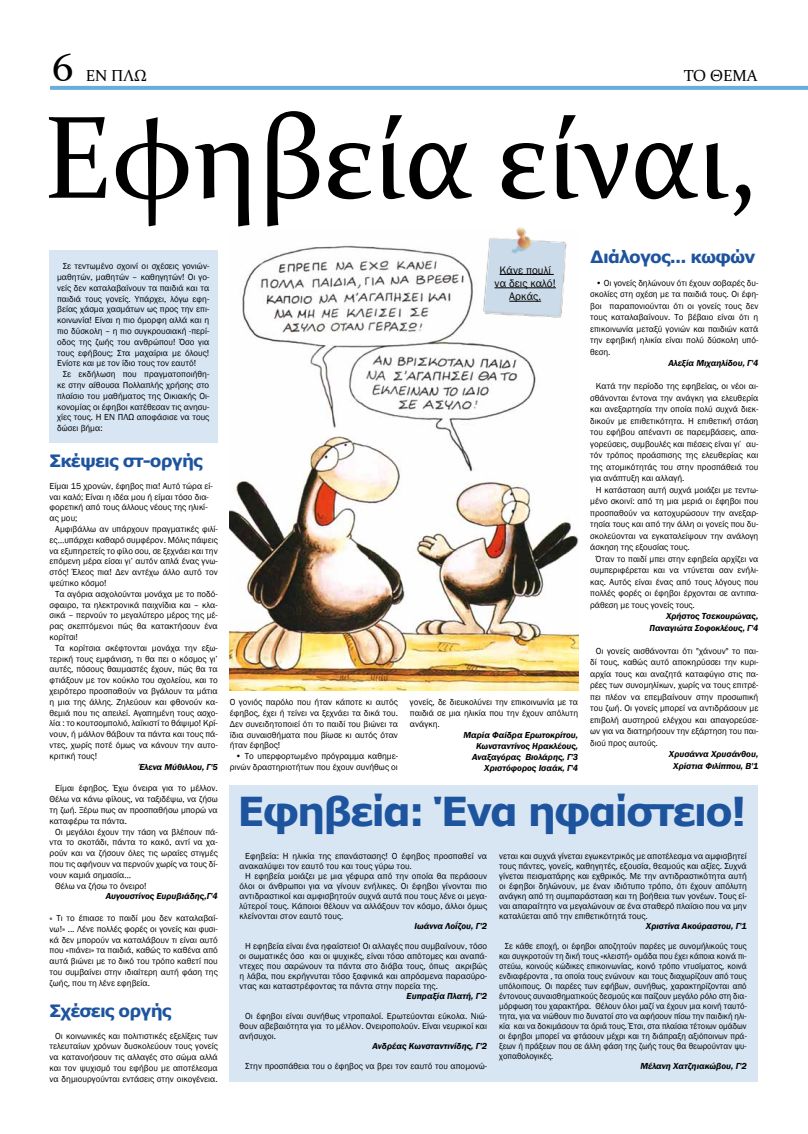
<style>
.page{position:relative;width:808px;height:1134px;background:#fff}
.page>*{position:absolute;margin:0;border:0;box-sizing:border-box;transform-origin:0 0}
.t1{font:117.9px "Constantia";letter-spacing:-.005em;color:#000}
.t2{font:40px "Constantia";color:#000}
.t3{font:700 39.9px "Verdana";letter-spacing:-.05em;color:#1e549e}
.t4{font:700 17px "Verdana";letter-spacing:-.05em;color:#1e549e}
.t5{font:16px "Constantia";color:#000}
.t6{font:11.2px/13.4px "Franklin Gothic";letter-spacing:.005em;color:#000;text-align:center}
.t7{font:9px/10.8px "Franklin Gothic";color:#000;text-align:justify}
.t8{font:9px/10px "Franklin Gothic";color:#000;text-align:justify;scale:.95 1}
.t9{font:italic 600 9px/11px "Franklin Gothic";color:#000;text-align:right}
</style>
<div class="page">
<svg style="left:50px;top:86px;width:758px;height:4px;background:#6eaedb"></svg>
<div style="left:50px;top:250px;width:168px;height:193px;background:#d8e6f4"></div>
<div style="left:229px;top:785px;width:529px;height:297px;background:#d8e6f4"></div>
<img style="left:230px;top:245px;width:348px;height:445px">
<img style="left:480px;top:227px;width:97px;height:95px">
<hr style="left:499px;top:274px;width:55px;height:1px;background:#000">
<hr style="left:495px;top:288px;width:61px;height:1px;background:#000">
<hr style="left:509px;top:301px;width:32px;height:1px;background:#000">
<h2 class="t2" style="left:52px;top:40px;width:23px">6</h2>
<h3 class="t5" style="left:684px;top:64px;width:75px">ΤΟ ΘΕΜΑ</h3>
<h1 class="t1" style="left:43px;top:77px;width:717px">Εφηβεία είναι,</h1>
<p class="t7" style="left:57px;top:261px;width:154px;text-indent:6px">Σε τεντωμένο σχοινί οι σχέσεις γονιών&shy;μαθητών, μαθητών – καθηγητών! Οι γο&shy;νείς δεν καταλαβαίνουν τα παιδιά και τα παιδιά τους γονείς. Υπάρχει, λόγω εφη&shy;βείας χάσμα χασμάτων ως προς την επι&shy;κοινωνία! Είναι η πιο όμορφη αλλά και η πιο δύσκολη – η πιο συγκρουσιακή -περί&shy;οδος της ζωής του ανθρώπου! Όσο για τους εφήβους; Στα μαχαίρια με όλους!<br>Ενίοτε και με τον ίδιο τους τον εαυτό!</p>
<p class="t7" style="left:57px;top:369px;width:154px;text-indent:6px">Σε εκδήλωση που πραγματοποιήθη&shy;κε στην αίθουσα Πολλαπλής χρήσης στο πλαίσιο του μαθήματος της Οικιακής Οι&shy;κονομίας οι έφηβοι κατέθεσαν τις ανησυ&shy;χίες τους. Η ΕΝ ΠΛΩ αποφάσισε να τους δώσει βήμα:</p>
<h3 class="t5" style="left:86px;top:64px;width:63px">ΕΝ ΠΛΩ</h3>
<h3 class="t4" style="left:590px;top:245px;width:167px">Διάλογος... κωφών</h3>
<p class="t7" style="left:590px;top:277px;width:170px;line-height:11.5px;text-indent:6px">• Οι γονείς δηλώνουν ότι έχουν σοβαρές δυ&shy;σκολίες στη σχέση με τα παιδιά τους. Οι έφη&shy;βοι παραπονιούνται ότι οι γονείς τους δεν τους καταλαβαίνουν. Το βέβαιο είναι ότι η επικοινωνία μεταξύ γονιών και παιδιών κατά την εφηβική ηλικία είναι πολύ δύσκολη υπό&shy;θεση.</p>
<p class="t9" style="left:668px;top:357px;width:91px">Αλεξία Μιχαηλίδου, Γ'4</p>
<p class="t7" style="left:590px;top:380px;width:170px;line-height:11.5px;text-indent:6px">Κατά την περίοδο της εφηβείας, οι νέοι αι&shy;σθάνονται έντονα την ανάγκη για ελευθερία και ανεξαρτησία την οποία πολύ συχνά διεκ&shy;δικούν με επιθετικότητα. Η επιθετική στάση του εφήβου απέναντι σε παρεμβάσεις, απα&shy;γορεύσεις, συμβουλές και πιέσεις είναι γι΄ αυ&shy;τόν τρόπος προάσπισης της ελευθερίας και της ατομικότητάς του στην προσπάθειά του για ανάπτυξη και αλλαγή.</p>
<p class="t7" style="left:590px;top:484px;width:170px;line-height:11.5px;text-indent:6px">Η κατάσταση αυτή συχνά μοιάζει με τεντω&shy;μένο σκοινί: από τη μια μεριά οι έφηβοι που προσπαθούν να κατοχυρώσουν την ανεξαρ&shy;τησία τους και από την άλλη οι γονείς που δυ&shy;σκολεύονται να εγκαταλείψουν την ανάλογη άσκηση της εξουσίας τους.</p>
<p class="t7" style="left:590px;top:553px;width:170px;line-height:11.5px;text-indent:6px">Όταν το παιδί μπει στην εφηβεία αρχίζει να συμπεριφέρεται και να ντύνεται σαν ενήλι&shy;κας. Αυτός είναι ένας από τους λόγους που πολλές φορές οι έφηβοι έρχονται σε αντιπα&shy;ράθεση με τους γονείς τους.</p>
<p class="t9" style="left:649px;top:610px;width:110px;line-height:11.5px">Χρήστος Τσεκουρώνας,<br>Παναγιώτα Σοφοκλέους, Γ'4</p>
<p class="t7" style="left:590px;top:645px;width:170px;line-height:11.5px;text-indent:6px">Οι γονείς αισθάνονται ότι "χάνουν" το παι&shy;δί τους, καθώς αυτό αποκηρύσσει την κυρι&shy;αρχία τους και αναζητά καταφύγιο στις πα&shy;ρέες των συνομηλίκων, χωρίς να τους επιτρέ&shy;πει πλέον να επεμβαίνουν στην προσωπική του ζωή. Οι γονείς μπορεί να αντιδράσουν με επιβολή αυστηρού ελέγχου και απαγορεύσε&shy;ων για να διατηρήσουν την εξάρτηση του παι&shy;διού προς αυτούς.</p>
<p class="t9" style="left:669px;top:748px;width:91px;line-height:11.5px;text-align:center">Χρυσάννα Χρυσάνθου,<br>Χρίστια Φιλίππου, Β'1</p>
<p class="t6" style="left:495px;top:263px;width:63px">Κάνε πουλί να δεις καλό!<br>Αρκάς.</p>
<h3 class="t4" style="left:50px;top:449px;width:155px">Σκέψεις στ-οργής</h3>
<p class="t7" style="left:50px;top:481px;width:165px;text-align:left">Είμαι 15 χρονών, έφηβος πια! Αυτό τώρα εί&shy;ναι καλό; Είναι η ιδέα μου ή είμαι τόσο δια&shy;φορετική από τους άλλους νέους της ηλικί&shy;ας μου;</p>
<p class="t7" style="left:50px;top:524px;width:170px;text-indent:6px">Αμφιβάλλω αν υπάρχουν πραγματικές φιλί&shy;ες…υπάρχει καθαρό συμφέρον. Μόλις πάψεις να εξυπηρετείς το φίλο σου, σε ξεχνάει και την επόμενη μέρα είσαι γι’ αυτόν απλά ένας γνω&shy;στός! Έλεος πια! Δεν αντέχω άλλο αυτό τον ψεύτικο κόσμο!</p>
<p class="t7" style="left:50px;top:589px;width:170px;text-indent:6px">Τα αγόρια ασχολούνται μονάχα με το ποδό&shy;σφαιρο, τα ηλεκτρονικά παιχνίδια και – κλα&shy;σικά – περνούν το μεγαλύτερο μέρος της μέ&shy;ρας σκεπτόμενοι πώς θα κατακτήσουν ένα κορίτσι!</p>
<p class="t7" style="left:50px;top:643px;width:170px;text-indent:6px">Τα κορίτσια σκέφτονται μονάχα την εξω&shy;τερική τους εμφάνιση, τι θα πει ο κόσμος γι’ αυτές, πόσους θαυμαστές έχουν, πώς θα τα φτιάξουν με τον κούκλο του σχολείου, και το χειρότερο προσπαθούν να βγάλουν τα μάτια η μια της άλλης. Ζηλεύουν και φθονούν κα&shy;θεμιά που τις απειλεί. Αγαπημένη τους ασχο&shy;λία : το κουτσομπολιό, λαϊκιστί το θάψιμο! Κρί&shy;νουν, ή μάλλον θάβουν τα πάντα και τους πά&shy;ντες, χωρίς ποτέ όμως να κάνουν την αυτο&shy;κριτική τους!</p>
<p class="t9" style="left:139px;top:761px;width:80px">Έλενα Μύθιλλου, Γ'5</p>
<p class="t7" style="left:50px;top:783px;width:170px;text-indent:6px">Είμαι έφηβος. Έχω όνειρα για το μέλλον.<br>Θέλω να κάνω φίλους, να ταξιδέψω, να ζήσω τη ζωή. Ξέρω πως αν προσπαθήσω μπορώ να καταφέρω τα πάντα.</p>
<p class="t7" style="left:55px;top:826px;width:164px">Οι μεγάλοι έχουν την τάση να βλέπουν πά-</p>
<p class="t7" style="left:50px;top:837px;width:170px">ντα το σκοτάδι, πάντα το κακό, αντί να χα-</p>
<p class="t7" style="left:50px;top:848px;width:170px">ρούν και να ζήσουν όλες τις ωραίες στιγμές</p>
<p class="t7" style="left:50px;top:859px;width:170px">που τις αφήνουν να περνούν χωρίς να τους δί-</p>
<p class="t7" style="left:50px;top:869px;width:83px">νουν καμιά σημασία…</p>
<p class="t7" style="left:55px;top:880px;width:93px">Θέλω να ζήσω το όνειρο!</p>
<p class="t9" style="left:106px;top:891px;width:114px">Αυγουστίνος Ευρυβιάδης,Γ'4</p>
<p class="t7" style="left:50px;top:913px;width:170px">« Τι το έπιασε το παιδί μου δεν καταλαβαί&shy;νω!» ... Λένε πολλές φορές οι γονείς και φυσι&shy;κά δεν μπορούν να καταλάβουν τι είναι αυτό που «πιάνει» τα παιδιά, καθώς το καθένα από αυτά βιώνει με το δικό του τρόπο καθετί που του συμβαίνει στην ιδιαίτερη αυτή φάση της ζωής, που τη λένε εφηβεία.</p>
<h3 class="t4" style="left:50px;top:999px;width:123px">Σχέσεις οργής</h3>
<p class="t7" style="left:50px;top:1030px;width:170px;text-indent:6px">Οι κοινωνικές και πολιτιστικές εξελίξεις των τελευταίων χρόνων δυσκολεύουν τους γονείς να κατανοήσουν τις αλλαγές στο σώμα αλλά και τον ψυχισμό του εφήβου με αποτέλεσμα να δημιουργούνται εντάσεις στην οικογένεια.</p>
<p class="t7" style="left:230px;top:697px;width:170px">Ο γονιός παρόλο που ήταν κάποτε κι αυτός έφηβος, έχει ή τείνει να ξεχνάει τα δικά του.<br>Δεν συνειδητοποιεί ότι το παιδί του βιώνει τα ίδια συναισθήματα που βίωσε κι αυτός όταν ήταν έφηβος!</p>
<p class="t7" style="left:230px;top:751px;width:170px;text-align:right">• Το υπερφορτωμένο πρόγραμμα καθημε&shy;ρινών δραστηριοτήτων που έχουν συνήθως οι</p>
<p class="t7" style="left:410px;top:697px;width:170px">γονείς, δε διευκολύνει την επικοινωνία με τα παιδιά σε μια ηλικία που την έχουν απόλυτη ανάγκη.</p>
<p class="t9" style="left:463px;top:729px;width:116px">Μαρία Φαίδρα Ερωτοκρίτου,<br>Κωνσταντίνος Ηρακλέους,<br>Αναξαγόρας Βιολάρης, Γ'3<br>Χριστόφορος Ισαάκ, Γ'4</p>
<h3 class="t3" style="left:237px;top:783px;width:511px">Εφηβεία: Ένα ηφαίστειο!</h3>
<p class="t7" style="left:499px;top:851px;width:249px;line-height:10px">νεται και συχνά γίνεται εγωκεντρικός με αποτέλεσμα να αμφισβητεί τους πάντες, γονείς, καθηγητές, εξουσία, θεσμούς και αξίες. Συχνά γίνεται πεισματάρης και εχθρικός. Με την αντιδραστικότητα αυτή οι έφηβοι δηλώνουν, με έναν ιδιότυπο τρόπο, ότι έχουν απόλυτη ανάγκη από τη συμπαράσταση και τη βοήθεια των γονέων. Τους εί&shy;ναι απαραίτητο να μεγαλώνουν σε ένα σταθερό πλαίσιο που να μην καταλύεται από την επιθετικότητά τους.</p>
<p class="t9" style="left:646px;top:920px;width:102px">Χριστίνα Ακούραστου, Γ'1</p>
<p class="t8" style="left:499px;top:941px;width:262px;text-indent:6px">Σε κάθε εποχή, οι έφηβοι αποζητούν παρέες με συνομήλικούς τους και συγκροτούν τη δική τους «κλειστή» ομάδα που έχει κάποια κοινά πι&shy;στεύω, κοινούς κώδικες επικοινωνίας, κοινό τρόπο ντυσίματος, κοινά ενδιαφέροντα , τα οποία τους ενώνουν και τους διαχωρίζουν από τους υπόλοιπους. Οι παρέες των εφήβων, συνήθως, χαρακτηρίζονται από έντονους συναισθηματικούς δεσμούς και παίζουν μεγάλο ρόλο στη δια&shy;μόρφωση του χαρακτήρα. Θέλουν όλοι μαζί να έχουν μια κοινή ταυτό&shy;τητα, για να νιώθουν πιο δυνατοί στο να αφήσουν πίσω την παιδική ηλι&shy;κία και να δοκιμάσουν τα όριά τους. Έτσι, στα πλαίσια τέτοιων ομάδων οι έφηβοι μπορεί να φτάσουν μέχρι και τη διάπραξη αξιόποινων πρά&shy;ξεων ή πράξεων που σε άλλη φάση της ζωής τους θα θεωρούνταν ψυ&shy;χοπαθολογικές.</p>
<p class="t9" style="left:640px;top:1060px;width:108px">Μέλανη Χατζηιακώβου, Γ'2</p>
<p class="t7" style="left:240px;top:851px;width:249px;line-height:10px;text-indent:6px">Εφηβεία: Η ηλικία της επανάστασης! Ο έφηβος προσπαθεί να ανακαλύψει τον εαυτό του και τους γύρω του.</p>
<p class="t7" style="left:240px;top:871px;width:249px;line-height:10px;text-indent:6px">Η εφηβεία μοιάζει με μια γέφυρα από την οποία θα περάσουν όλοι οι άνθρωποι για να γίνουν ενήλικες. Οι έφηβοι γίνονται πιο αντιδραστικοί και αμφισβητούν συχνά αυτά που τους λένε οι μεγα&shy;λύτεροί τους. Κάποιοι θέλουν να αλλάξουν τον κόσμο, άλλοι όμως κλείνονται στον εαυτό τους.</p>
<p class="t9" style="left:415px;top:920px;width:74px">Ιωάννα Λοΐζου, Γ'2</p>
<p class="t7" style="left:240px;top:941px;width:249px;line-height:10px;text-indent:6px">Η εφηβεία είναι ένα ηφαίστειο! Οι αλλαγές που συμβαίνουν, τόσο οι σωματικές όσο και οι ψυχικές, είναι τόσο απότομες και αναπά&shy;ντεχες που σαρώνουν τα πάντα στο διάβα τους, όπως ακριβώς η λάβα, που εκρήγνυται τόσο ξαφνικά και απρόσμενα παρασύρο&shy;ντας και καταστρέφοντας τα πάντα στην πορεία της.</p>
<p class="t9" style="left:406px;top:990px;width:82px">Ευπραξία Πλατή, Γ'2</p>
<p class="t7" style="left:240px;top:1011px;width:249px;line-height:10px;text-indent:6px">Οι έφηβοι είναι συνήθως ντροπαλοί. Ερωτεύονται εύκολα. Νιώ&shy;θουν αβεβαιότητα για το μέλλον. Ονειροπολούν. Είναι νευρικοί και ανήσυχοι.</p>
<p class="t9" style="left:372px;top:1040px;width:116px">Ανδρέας Κωνσταντινίδης, Γ'2</p>
<p class="t7" style="left:245px;top:1060px;width:243px">Στην προσπάθεια του ο έφηβος να βρει τον εαυτό του απομονώ-</p>
</div>
